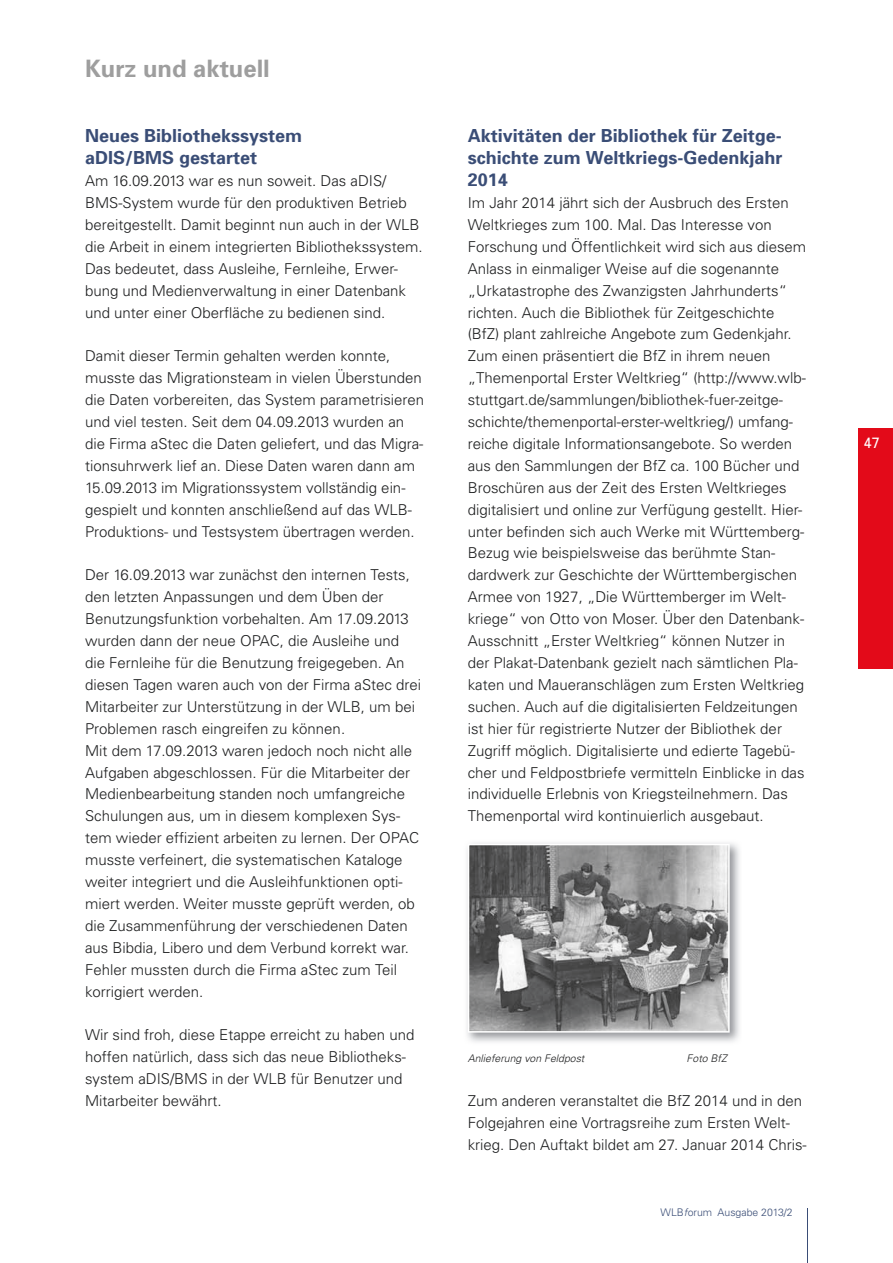
<style>
.page{position:relative;width:893px;height:1263px;background:#fff}
.page>*{position:absolute;margin:0;border:0;box-sizing:border-box;transform-origin:0 0}
.t1{font:700 24px "Univers";color:#9e9e9e}
.t2{font:700 18px/21.9px "Univers";color:#3a4d76}
.t3{font:300 15px/21.9px "Univers";color:#1d1e1f}
.t4{font:15px "Univers";color:#fff}
.t5{font:italic 300 10.5px "Univers";color:#1d1e1f}
.t6{font:300 10.5px "Univers";color:#3a4d76}
.s1{font-style:italic}
</style>
<div class="page">
<hr style="left:807px;top:1208px;width:1px;height:55px;background:#3a4d76">
<div style="left:859px;top:428px;width:34px;height:240px;background:#e30a19"></div>
<img style="left:467px;top:843px;width:273px;height:199px">
<svg style="left:468px;top:844px;width:262px;height:188px;background:#888889"></svg>
<h1 class="t1" style="left:85px;top:53px;width:186px">Kurz und aktuell</h1>
<p class="t2" style="left:85px;top:124px;width:219px">Neues Bibliothekssystem aDIS/BMS gestartet</p>
<p class="t3" style="left:85px;top:169px;width:339px">Am 16.09.2013 war es nun soweit. Das aDIS/ BMS-System wurde für den produktiven Betrieb bereitgestellt. Damit beginnt nun auch in der WLB die Arbeit in einem integrierten Bibliothekssystem.<br>Das bedeutet, dass Ausleihe, Fernleihe, Erwer&shy;bung und Medienverwaltung in einer Datenbank und unter einer Oberfläche zu bedienen sind.</p>
<p class="t3" style="left:85px;top:345px;width:341px">Damit dieser Termin gehalten werden konnte, musste das Migrationsteam in vielen Überstunden die Daten vorbereiten, das System parametrisieren und viel testen. Seit dem 04.09.2013 wurden an die Firma aStec die Daten geliefert, und das Migra&shy;tionsuhrwerk lief an. Diese Daten waren dann am 15.09.2013 im Migrationssystem vollständig ein&shy;gespielt und konnten anschließend auf das WLB-Produktions- und Testsystem übertragen werden.</p>
<p class="t3" style="left:85px;top:564px;width:338px">Der 16.09.2013 war zunächst den internen Tests, den letzten Anpassungen und dem Üben der Benutzungsfunktion vorbehalten. Am 17.09.2013 wurden dann der neue OPAC, die Ausleihe und die Fernleihe für die Benutzung freigegeben. An diesen Tagen waren auch von der Firma aStec drei Mitarbeiter zur Unterstützung in der WLB, um bei Problemen rasch eingreifen zu können.<br>Mit dem 17.09.2013 waren jedoch noch nicht alle Aufgaben abgeschlossen. Für die Mitarbeiter der Medienbearbeitung standen noch umfangreiche Schulungen aus, um in diesem komplexen Sys&shy;tem wieder effizient arbeiten zu lernen. Der OPAC musste verfeinert, die systematischen Kataloge weiter integriert und die Ausleihfunktionen opti&shy;miert werden. Weiter musste geprüft werden, ob die Zusammenführung der verschiedenen Daten aus Bibdia, Libero und dem Verbund korrekt war.<br>Fehler mussten durch die Firma aStec zum Teil korrigiert werden.</p>
<p class="t3" style="left:85px;top:1024px;width:331px">Wir sind froh, diese Etappe erreicht zu haben und hoffen natürlich, dass sich das neue Bibliotheks&shy;system aDIS/BMS in der WLB für Benutzer und Mitarbeiter bewährt.</p>
<p class="t2" style="left:468px;top:124px;width:316px;text-align:justify">Aktivitäten der Bibliothek für Zeitge&shy;schichte zum Weltkriegs-Gedenkjahr 2014</p>
<p class="t3" style="left:468px;top:191px;width:340px">Im Jahr 2014 jährt sich der Ausbruch des Ersten Weltkrieges zum 100. Mal. Das Interesse von Forschung und Öffentlichkeit wird sich aus diesem Anlass in einmaliger Weise auf die sogenannte „Urkatastrophe des Zwanzigsten Jahrhunderts“ richten. Auch die Bibliothek für Zeitgeschichte (BfZ) plant zahlreiche Angebote zum Gedenkjahr.<br>Zum einen präsentiert die BfZ in ihrem neuen „Themenportal Erster Weltkrieg“ (http://www.wlb&shy;stuttgart.de/sammlungen/bibliothek-fuer-zeitge&shy;schichte/themenportal-erster-weltkrieg/) umfang&shy;reiche digitale Informationsangebote. So werden aus den Sammlungen der BfZ ca. 100 Bücher und Broschüren aus der Zeit des Ersten Weltkrieges digitalisiert und online zur Verfügung gestellt. Hier&shy;unter befinden sich auch Werke mit Württemberg-Bezug wie beispielsweise das berühmte Stan&shy;dardwerk zur Geschichte der Württembergischen Armee von 1927, „Die Württemberger im Welt&shy;kriege“ von Otto von Moser. Über den Datenbank-Ausschnitt „Erster Weltkrieg“ können Nutzer in der Plakat-Datenbank gezielt nach sämtlichen Pla&shy;katen und Maueranschlägen zum Ersten Weltkrieg suchen. Auch auf die digitalisierten Feldzeitungen ist hier für registrierte Nutzer der Bibliothek der Zugriff möglich. Digitalisierte und edierte Tagebü&shy;cher und Feldpostbriefe vermitteln Einblicke in das individuelle Erlebnis von Kriegsteilnehmern. Das Themenportal wird kontinuierlich ausgebaut.</p>
<p class="t5" style="left:468px;top:1052px;width:118px">Anlieferung von Feldpost</p>
<p class="t5" style="left:687px;top:1052px;width:42px">Foto BfZ</p>
<p class="t3" style="left:468px;top:1089px;width:340px">Zum anderen veranstaltet die BfZ 2014 und in den<br>Folgejahren eine Vortragsreihe zum Ersten Welt&shy;krieg. Den Auftakt bildet am 27. Januar 2014 Chris-</p>
<p class="t6" style="left:661px;top:1206px;width:134px">WLB<span class="s1">f</span>orum Ausgabe 2013/2</p>
<p class="t4" style="left:863px;top:434px;width:18px">47</p>
</div>
